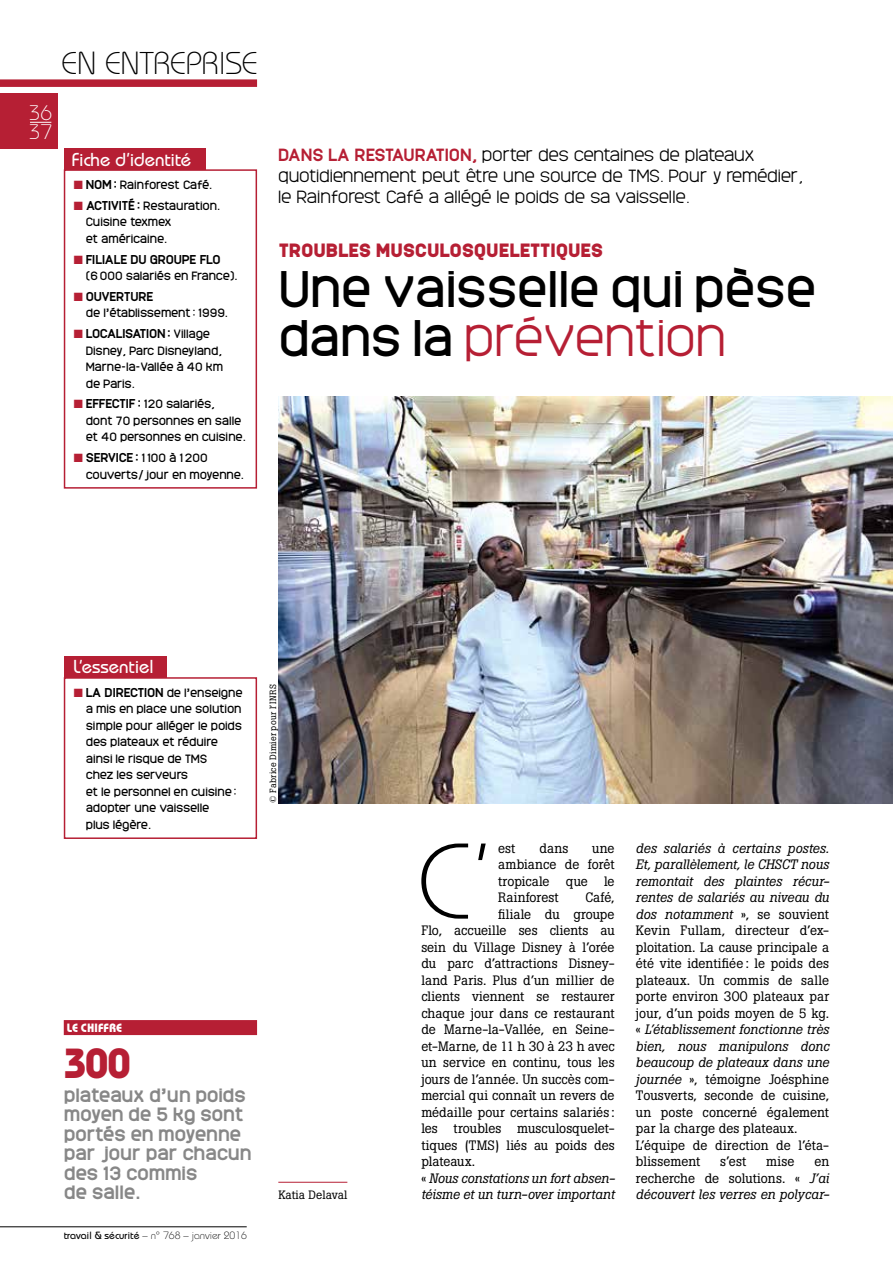
<style>
.page{position:relative;width:893px;height:1263px;background:#fff}
.page>*{position:absolute;margin:0;border:0;box-sizing:border-box;transform-origin:0 0}
.t1{font:300 107.25px "Bauhaus";color:#000}
.t2{font:48px/49.5px "Monark";letter-spacing:-.015em;color:#000}
.t3{font:700 42px "Bauhaus";color:#b61f34}
.t4{font:300 31.5px "Bauhaus";letter-spacing:-.015em;color:#000}
.t5{font:300 21px/19.5px "Bauhaus";color:#fff}
.t6{font:500 18.75px "Bauhaus";letter-spacing:-.01em;color:#fff}
.t7{font:700 18px/19.5px "Monark";letter-spacing:-.025em;color:#878787}
.t8{font:900 18px "Monark";letter-spacing:-.02em;color:#b61f34}
.t9{font:300 16.5px/21px "Monark";letter-spacing:-.02em;color:#000}
.t10{font:13.5px/16.5px "Boton";letter-spacing:.005em;color:#000;text-align:justify}
.t11{font:italic 13.5px/16.5px "Boton";letter-spacing:.005em;color:#000;text-align:justify}
.t12{font:700 12px "Monark";letter-spacing:-.035em;color:#000}
.t13{font:12px "Boton";color:#000}
.t14{font:700 12px "Bauhaus";letter-spacing:.01em;color:#fff}
.t15{font:11.25px/16.5px "Monark";letter-spacing:-.02em;color:#000}
.t16{font:11.25px "Monark";letter-spacing:-.045em;color:#000}
.t17{font:300 10.5px "Bauhaus";color:#000}
.t18{font:9px "Boton";letter-spacing:.035em;color:#000}
.s1{color:#b61f34}
.s2{font-weight:700;font-size:12px}
.s3{font-weight:400;font-size:11.25px}
.s4{font-weight:700;color:#b61f34}
.s5{font-weight:300;color:#b61f34}
.s6{font-weight:500}
.s7{font-style:normal}
.s8{font-style:italic}
</style>
<div class="page">
<div style="left:0;top:79px;width:257px;height:8px;background:#b61f34"></div>
<div style="left:0;top:93px;width:57px;height:56px;background:#b61f34"></div>
<hr style="left:0;top:1226px;width:247px;height:1px;background:#000">
<svg style="left:30px;top:122px;width:21px;height:1px"></svg>
<div style="left:64px;top:149px;width:141px;height:21px;background:#b61f34"></div>
<div style="left:64px;top:169px;width:193px;height:320px;border:2px solid #b61f34"></div>
<div style="left:64px;top:1020px;width:193px;height:15px;background:#b61f34"></div>
<hr style="left:278px;top:1182px;width:69px;height:1px;background:#b61f34">
<img style="left:278px;top:396px;width:615px;height:407px">
<div style="left:64px;top:677px;width:193px;height:162px;border:2px solid #b61f34"></div>
<div style="left:64px;top:656px;width:103px;height:21px;background:#b61f34"></div>
<h3 class="t4" style="left:62px;top:45px;width:198px">EN ENTREPRISE</h3>
<h3 class="t5" style="left:29px;top:102px;width:25px">36<br>37</h3>
<h3 class="t6" style="left:72px;top:149px;width:121px">Fiche d’identité</h3>
<p class="t16" style="left:74px;top:177px;width:140px"><span class="s1">■</span> <span class="s2">NOM :</span> Rainforest Café.</p>
<p class="t15" style="left:86px;top:197px;width:136px;text-indent:-12px"><span class="s1">■</span> <span class="s2">ACTIVITÉ :</span> Restauration.<br>Cuisine texmex<br>et américaine.</p>
<p class="t12" style="left:74px;top:251px;width:148px"><span class="s1">■</span> FILIALE DU GROUPE FLO</p>
<p class="t15" style="left:86px;top:267px;width:153px">(6 000 salariés en France).</p>
<p class="t12" style="left:74px;top:288px;width:81px"><span class="s1">■</span> OUVERTURE</p>
<p class="t15" style="left:86px;top:304px;width:144px">de l’établissement : 1999.</p>
<p class="t12" style="left:74px;top:325px;width:138px"><span class="s1">■</span> LOCALISATION : <span class="s3">Village</span></p>
<p class="t15" style="left:86px;top:342px;width:139px;text-align:justify">Disney, Parc Disneyland, Marne-la-Vallée à 40 km de Paris.</p>
<p class="t15" style="left:86px;top:395px;width:161px;text-indent:-12px"><span class="s1">■</span> <span class="s2">EFFECTIF :</span> 120 salariés,<br>dont 70 personnes en salle et 40 personnes en cuisine.</p>
<p class="t15" style="left:86px;top:449px;width:160px;text-indent:-12px"><span class="s1">■</span> <span class="s2">SERVICE :</span> 1100 à 1200 couverts/jour en moyenne.</p>
<p class="t9" style="left:278px;top:144px;width:526px"><span class="s4">DANS LA RESTAURATION,</span> porter des centaines de plateaux quotidiennement peut être une source de TMS. Pour y remédier, le Rainforest Café a allégé le poids de sa vaisselle.</p>
<h3 class="t8" style="left:278px;top:238px;width:327px">TROUBLES MUSCULOSQUELETTIQUES</h3>
<h2 class="t2" style="left:278px;top:262px;width:540px">Une vaisselle qui pèse dans la <span class="s5">prévention</span></h2>
<h3 class="t6" style="left:73px;top:655px;width:82px">L’essentiel</h3>
<p class="t15" style="left:86px;top:684px;width:158px;text-indent:-12px"><span class="s1">■</span> <span class="s2">LA DIRECTION</span> de l’enseigne a mis en place une solution simple pour alléger le poids des plateaux et réduire ainsi le risque de TMS<br>chez les serveurs<br>et le personnel en cuisine : adopter une vaisselle<br>plus légère.</p>
<p class="t18" style="left:268px;top:803px;width:120px;rotate:-90deg">© Fabrice Dimier pour l’INRS</p>
<p class="t14" style="left:67px;top:1020px;width:57px">LE CHIFFRE</p>
<h3 class="t3" style="left:64px;top:1037px;width:68px">300</h3>
<h3 class="t7" style="left:64px;top:1084px;width:190px">plateaux d’un poids moyen de 5 kg sont portés en moyenne par jour par chacun des 13 commis<br>de salle.</h3>
<p class="t17" style="left:64px;top:1229px;width:185px"><span class="s6">travail &amp; sécurité</span> – n° 768 – janvier 2016</p>
<p class="t13" style="left:278px;top:1188px;width:71px">Katia Delaval</p>
<h1 class="t1" style="left:417px;top:818px;width:78px">C’</h1>
<p class="t10" style="left:498px;top:840px;width:19px">est</p>
<p class="t10" style="left:539px;top:840px;width:30px">dans</p>
<p class="t10" style="left:498px;top:840px;width:118px;text-indent:94px">une ambiance de forêt tropicale que le Rainforest</p>
<p class="t10" style="left:585px;top:889px;width:31px">Café,</p>
<p class="t10" style="left:498px;top:906px;width:118px">filiale du groupe</p>
<p class="t10" style="left:421px;top:922px;width:195px">Flo, accueille ses clients au</p>
<p class="t10" style="left:421px;top:939px;width:195px">sein du Village Disney à l’orée</p>
<p class="t10" style="left:421px;top:955px;width:195px">du parc d’attractions Disney-</p>
<p class="t10" style="left:421px;top:972px;width:195px">land Paris. Plus d’un millier de</p>
<p class="t10" style="left:421px;top:988px;width:195px">clients viennent se restaurer</p>
<p class="t10" style="left:421px;top:1005px;width:195px">chaque jour dans ce restaurant</p>
<p class="t10" style="left:421px;top:1021px;width:195px">de Marne-la-Vallée, en Seine-</p>
<p class="t10" style="left:421px;top:1038px;width:195px">et-Marne, de 11 h 30 à 23 h avec</p>
<p class="t10" style="left:421px;top:1054px;width:195px">un service en continu, tous les</p>
<p class="t10" style="left:421px;top:1070px;width:195px">jours de l’année. Un succès com-</p>
<p class="t10" style="left:421px;top:1087px;width:195px">mercial qui connaît un revers de</p>
<p class="t10" style="left:421px;top:1103px;width:195px">médaille pour certains salariés:</p>
<p class="t10" style="left:421px;top:1120px;width:195px">les troubles musculosquelet-</p>
<p class="t10" style="left:421px;top:1136px;width:195px">tiques (TMS) liés au poids des</p>
<p class="t10" style="left:421px;top:1153px;width:55px">plateaux.</p>
<p class="t11" style="left:421px;top:1170px;width:195px"><span class="s7">«</span> Nous constations un fort absen-</p>
<p class="t11" style="left:421px;top:1186px;width:195px">téisme et un turn-over important</p>
<p class="t10" style="left:636px;top:839px;width:195px;text-align:left"><span class="s8">des salariés à certains postes.<br>Et, parallèlement, le CHSCT nous remontait des plaintes récur&shy;rentes de salariés au niveau du dos notamment</span> », se souvient<br>Kevin Fullam, directeur d’ex&shy;ploitation. La cause principale a été vite identifiée: le poids des plateaux. Un commis de salle porte environ 300 plateaux par jour, d’un poids moyen de 5 kg. « <span class="s8">L’établissement fonctionne très bien, nous manipulons donc beaucoup de plateaux dans une journée</span> », témoigne Joésphine<br>Tousverts, seconde de cuisine, un poste concerné également par la charge des plateaux.<br>L’équipe de direction de l’éta&shy;blissement</p>
<p class="t10" style="left:720px;top:1153px;width:28px">s’est</p>
<p class="t10" style="left:766px;top:1153px;width:30px">mise</p>
<p class="t11" style="left:636px;top:1153px;width:195px;text-indent:178px"><span class="s7">en recherche de solutions. «</span> J’ai découvert les verres en polycar-</p>
</div>
